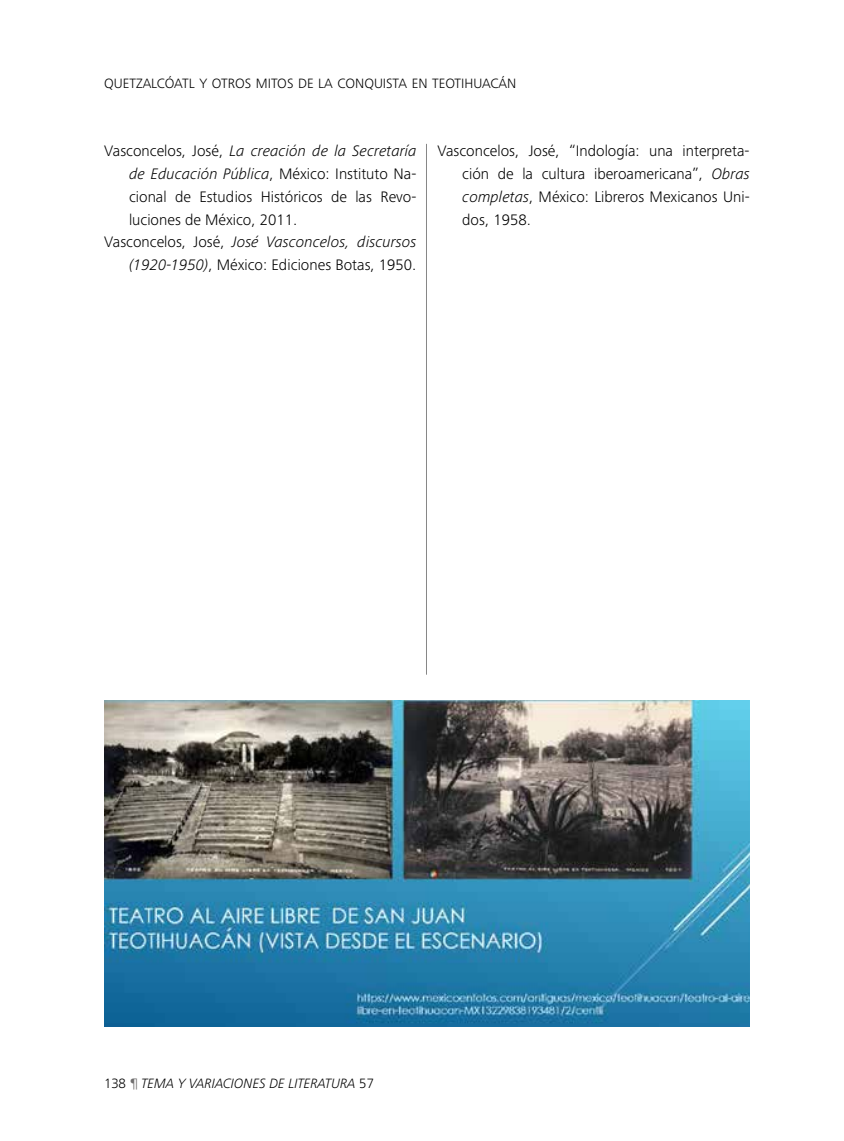
<style>
.page{position:relative;width:844px;height:1141px;background:#fff}
.page>*{position:absolute;margin:0;border:0;box-sizing:border-box;transform-origin:0 0}
.t1{font:300 15.75px/22.8px "Frutiger Next";color:#000;text-align:justify}
.t2{font:italic 300 15.75px "Frutiger Next";color:#000}
.t3{font:14px "Frutiger Next Lt SC800";color:#000}
.t4{font:italic 300 14px "Frutiger Next";color:#000}
.s1{font-style:normal}
.s2{font-style:italic}
.s3{font-style:normal;color:#706f6f}
</style>
<div class="page">
<img style="left:104px;top:701px;width:645px;height:325px">
<hr style="left:426px;top:144px;width:1px;height:531px;background:#878787">
<p class="t3" style="left:104px;top:76px;width:413px">QUETZALCÓATL Y OTROS MITOS DE LA CONQUISTA EN TEOTIHUACÁN</p>
<p class="t2" style="left:104px;top:142px;width:313px"><span class="s1">Vasconcelos, José,</span> La creación de la Secretaría</p>
<p class="t1" style="left:129px;top:163px;width:289px"><span class="s2">de Educación Pública</span>, México: Instituto Na-</p>
<p class="t1" style="left:129px;top:185px;width:289px">cional de Estudios Históricos de las Revo-</p>
<p class="t1" style="left:129px;top:208px;width:170px">luciones de México, 2011.</p>
<p class="t2" style="left:104px;top:233px;width:313px"><span class="s1">Vasconcelos, José,</span> José Vasconcelos, discursos</p>
<p class="t1" style="left:129px;top:254px;width:289px"><span class="s2">(1920-1950)</span>, México: Ediciones Botas, 1950.</p>
<p class="t1" style="left:462px;top:140px;width:289px;text-indent:-25px">Vasconcelos, José, “Indología: una interpreta&shy;ción de la cultura iberoamericana”, <span class="s2">Obras completas</span>, México: Libreros Mexicanos Uni&shy;dos, 1958.</p>
<p class="t4" style="left:104px;top:1075px;width:271px"><span class="s1">138</span> <span class="s3">¶</span> TEMA Y VARIACIONES DE LITERATURA <span class="s1">57</span></p>
</div>
